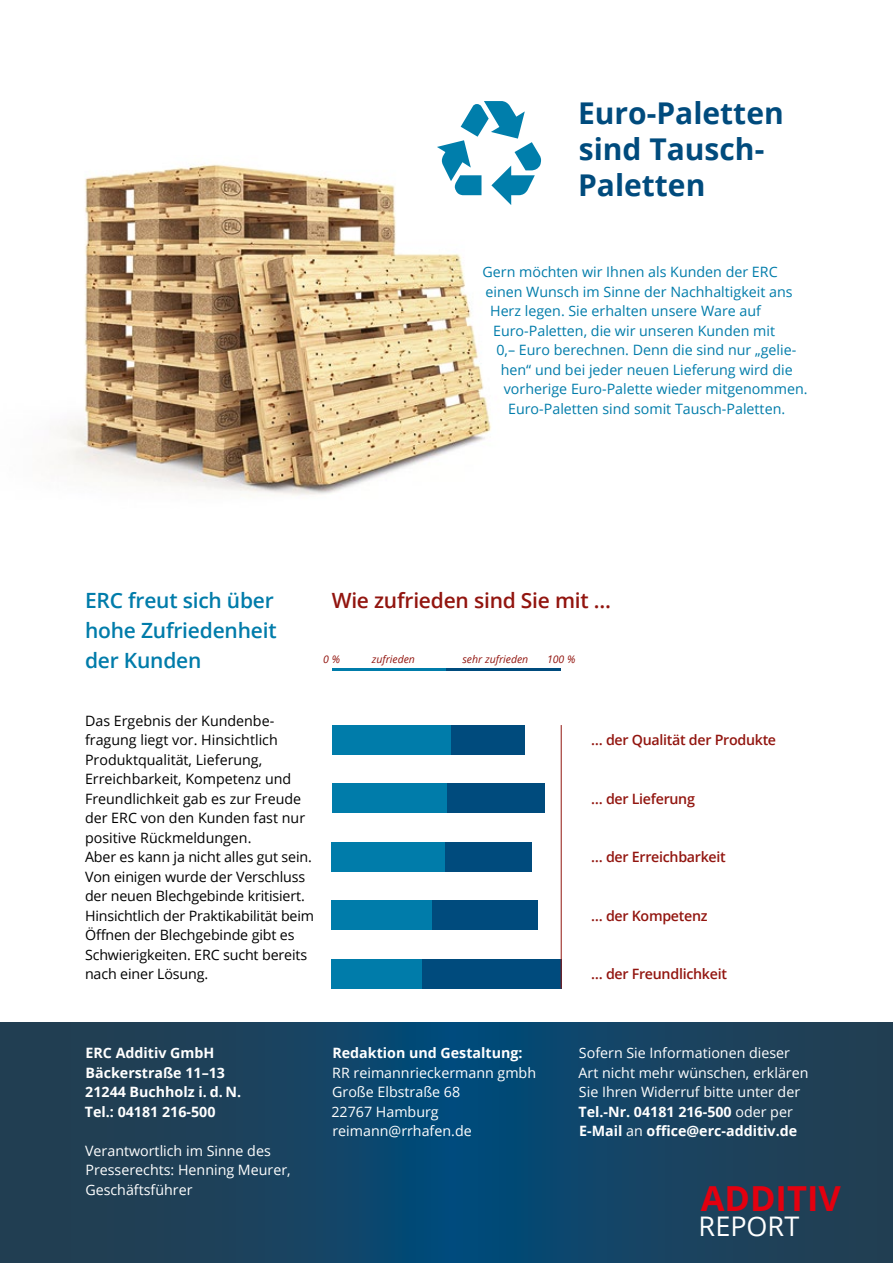
<style>
.page{position:relative;width:893px;height:1263px;background:#fff}
.page>*{position:absolute;margin:0;border:0;box-sizing:border-box;transform-origin:0 0}
.t1{font:700 34.5px "Open Sans";color:#e3000f}
.t2{font:700 30px/36px "Open Sans";color:#004b7d}
.t3{font:27px "Open Sans";color:#fff}
.t4{font:600 21px/30px "Open Sans";letter-spacing:-.01em;color:#007caa}
.t5{font:600 21px "Open Sans";letter-spacing:-.01em;color:#92150f}
.t6{font:14.25px/19.5px "Open Sans";letter-spacing:-.01em;color:#000}
.t7{font:14.25px "Open Sans";color:#007caa}
.t8{font:14.25px/19.5px "Open Sans";color:#fff}
.t9{font:700 14.25px/19.5px "Open Sans";color:#fff}
.t10{font:600 14.25px "Open Sans";letter-spacing:-.02em;color:#92150f}
.t11{font:italic 10.5px "Open Sans";color:#92150f}
.s1{font-weight:700}
</style>
<div class="page">
<svg style="left:0;top:1023px;width:893px;height:240px;background:#164361"></svg>
<img style="left:58px;top:164px;width:433px;height:331px">
<hr style="left:332px;top:668px;width:114px;height:3px;background:#007caa">
<hr style="left:446px;top:668px;width:115px;height:3px;background:#004b7d">
<div style="left:332px;top:725px;width:120px;height:30px;background:#007caa"></div>
<div style="left:452px;top:725px;width:73px;height:30px;background:#004b7d"></div>
<div style="left:332px;top:783px;width:115px;height:30px;background:#007caa"></div>
<div style="left:447px;top:783px;width:98px;height:30px;background:#004b7d"></div>
<div style="left:332px;top:842px;width:113px;height:30px;background:#007caa"></div>
<div style="left:445px;top:842px;width:86px;height:30px;background:#004b7d"></div>
<div style="left:332px;top:900px;width:100px;height:30px;background:#007caa"></div>
<div style="left:432px;top:900px;width:106px;height:30px;background:#004b7d"></div>
<div style="left:332px;top:959px;width:90px;height:30px;background:#007caa"></div>
<div style="left:422px;top:959px;width:139px;height:30px;background:#004b7d"></div>
<svg style="left:437px;top:101px;width:104px;height:104px"></svg>
<hr style="left:561px;top:725px;width:1px;height:264px;background:#92150f">
<h2 class="t2" style="left:578px;top:94px;width:207px">Euro-Paletten sind Tausch-<br>Paletten</h2>
<p class="t7" style="left:483px;top:262px;width:297px">Gern möchten wir Ihnen als Kunden der ERC</p>
<p class="t7" style="left:485px;top:282px;width:309px">einen Wunsch im Sinne der Nachhaltigkeit ans</p>
<p class="t7" style="left:490px;top:301px;width:272px">Herz legen. Sie erhalten unsere Ware auf</p>
<p class="t7" style="left:493px;top:321px;width:283px">Euro-Paletten, die wir unseren Kunden mit</p>
<p class="t7" style="left:496px;top:340px;width:301px">0,– Euro berechnen. Denn die sind nur „gelie-</p>
<p class="t7" style="left:501px;top:360px;width:293px">hen“ und bei jeder neuen Lieferung wird die</p>
<p class="t7" style="left:504px;top:379px;width:305px">vorherige Euro-Palette wieder mitgenommen.</p>
<p class="t7" style="left:508px;top:399px;width:279px">Euro-Paletten sind somit Tausch-Paletten.</p>
<h3 class="t4" style="left:85px;top:585px;width:193px">ERC freut sich über hohe Zufriedenheit der Kunden</h3>
<h3 class="t5" style="left:332px;top:586px;width:281px">Wie zufrieden sind Sie mit …</h3>
<p class="t11" style="left:323px;top:652px;width:18px">0 %</p>
<p class="t11" style="left:372px;top:652px;width:45px">zufrieden</p>
<p class="t11" style="left:462px;top:652px;width:67px">sehr zufrieden</p>
<p class="t11" style="left:547px;top:652px;width:30px">100 %</p>
<p class="t6" style="left:85px;top:710px;width:231px">Das Ergebnis der Kundenbe&shy;fragung liegt vor. Hinsichtlich<br>Produktqualität, Lieferung,<br>Erreichbarkeit, Kompetenz und<br>Freundlichkeit gab es zur Freude der ERC von den Kunden fast nur positive Rückmeldungen.<br>Aber es kann ja nicht alles gut sein.<br>Von einigen wurde der Verschluss der neuen Blechgebinde kritisiert.<br>Hinsichtlich der Praktikabilität beim<br>Öffnen der Blechgebinde gibt es<br>Schwierigkeiten. ERC sucht bereits nach einer Lösung.</p>
<p class="t10" style="left:591px;top:730px;width:186px">… der Qualität der Produkte</p>
<p class="t10" style="left:591px;top:789px;width:105px">… der Lieferung</p>
<p class="t10" style="left:591px;top:847px;width:136px">… der Erreichbarkeit</p>
<p class="t10" style="left:591px;top:906px;width:118px">… der Kompetenz</p>
<p class="t10" style="left:591px;top:964px;width:137px">… der Freundlichkeit</p>
<p class="t9" style="left:85px;top:1043px;width:158px">ERC Additiv GmbH<br>Bäckerstraße 11–13<br>21244 Buchholz i. d. N.<br>Tel.: 04181 216-500</p>
<p class="t8" style="left:85px;top:1140px;width:207px">Verantwortlich im Sinne des<br>Presserechts: Henning Meurer,<br>Geschäftsführer</p>
<p class="t9" style="left:332px;top:1043px;width:192px">Redaktion und Gestaltung:</p>
<p class="t8" style="left:331px;top:1062px;width:206px">RR reimannrieckermann gmbh<br>Große Elbstraße 68<br>22767 Hamburg reimann@rrhafen.de</p>
<p class="t8" style="left:578px;top:1043px;width:231px">Sofern Sie Informationen dieser Art nicht mehr wünschen, erklären Sie Ihren Widerruf bitte unter der <span class="s1">Tel.-Nr. 04181 216-500</span> oder per <span class="s1">E-Mail</span> an <span class="s1">office@erc-additiv.de</span></p>
<h1 class="t1" style="left:701px;top:1174px;width:142px">ADDITIV</h1>
<h3 class="t3" style="left:699px;top:1208px;width:102px">REPORT</h3>
</div>
